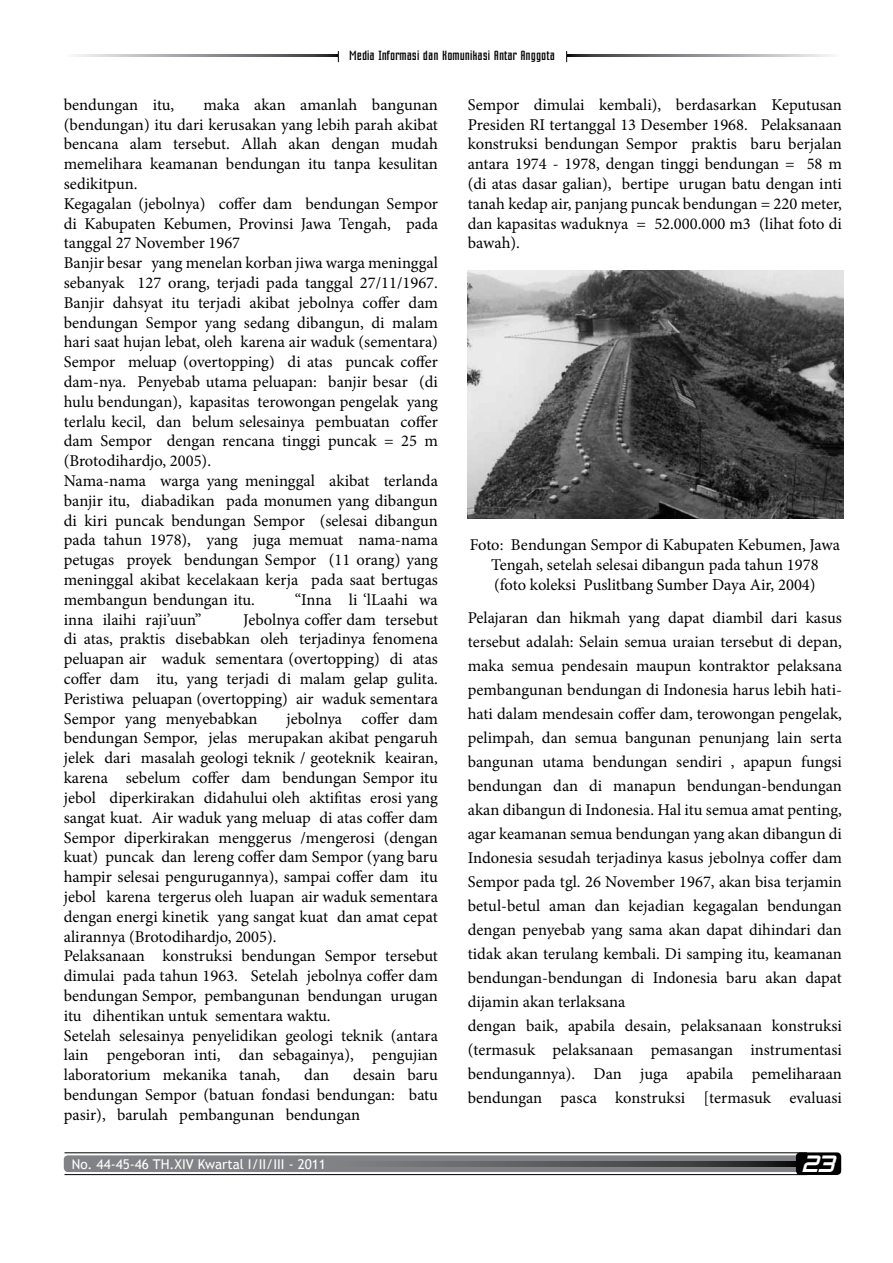
<style>
.page{position:relative;width:893px;height:1263px;background:#fff}
.page>*{position:absolute;margin:0;border:0;box-sizing:border-box;transform-origin:0 0}
.t1{font:italic 24px "Adventure Subtitles Normal";color:#fff}
.t2{font:16.5px/19.8px "Minion Pro";color:#000}
.t3{font:13.5px "Vixar ASCI";color:#000;scale:1.25 1}
.t4{font:13.5px "Trebuchet MS";color:#fff}
</style>
<div class="page">
<hr style="left:64px;top:1152px;width:743px;height:1px;background:#000">
<hr style="left:64px;top:1174px;width:743px;height:1px;background:#000">
<div style="left:64px;top:1155px;width:745px;height:17px;background:#808285;border-radius:4px"></div>
<svg style="left:397px;top:1161px;width:399px;height:5px;background:#4e4e50"></svg>
<div style="left:796px;top:1152px;width:45px;height:23px;background:#000;border-radius:4px"></div>
<svg style="left:74px;top:54px;width:264px;height:3px"></svg>
<svg style="left:567px;top:54px;width:265px;height:3px"></svg>
<img style="left:468px;top:270px;width:375px;height:248px">
<p class="t3" style="left:349px;top:49px;width:166px">Media Informasi dan Komunikasi Antar Anggota</p>
<p class="t2" style="left:64px;top:95px;width:112px">bendungan itu,</p>
<p class="t2" style="left:64px;top:95px;width:376px;text-indent:140px">maka akan amanlah bangunan (bendungan) itu dari kerusakan yang lebih parah akibat bencana alam tersebut. Allah akan dengan mudah memelihara keamanan bendungan itu tanpa kesulitan sedikitpun.<br>Kegagalan (jebolnya) coffer dam bendungan Sempor di Kabupaten Kebumen, Provinsi Jawa Tengah, pada tanggal 27 November 1967<br>Banjir besar yang menelan korban jiwa warga meninggal sebanyak 127 orang, terjadi pada tanggal 27/11/1967.<br>Banjir dahsyat itu terjadi akibat jebolnya coffer dam bendungan Sempor yang sedang dibangun, di malam hari saat hujan lebat, oleh karena air waduk (sementara)<br>Sempor meluap (overtopping) di atas puncak coffer dam-nya. Penyebab utama peluapan: banjir besar (di hulu bendungan), kapasitas terowongan pengelak yang terlalu kecil, dan belum selesainya pembuatan coffer dam Sempor dengan rencana tinggi puncak = 25 m (Brotodihardjo, 2005).<br>Nama-nama warga yang meninggal akibat terlanda banjir itu, diabadikan pada monumen yang dibangun di kiri puncak bendungan Sempor (selesai dibangun pada tahun 1978), yang juga memuat nama-nama petugas proyek bendungan Sempor (11 orang) yang meninggal akibat kecelakaan kerja pada saat bertugas membangun bendungan itu.</p>
<p class="t2" style="left:295px;top:590px;width:145px">“Inna li ‘lLaahi wa</p>
<p class="t2" style="left:64px;top:610px;width:376px;text-align:justify;text-indent:179px">Jebolnya coffer dam tersebut di atas, praktis disebabkan oleh terjadinya fenomena peluapan air waduk sementara (overtopping) di atas coffer dam itu, yang terjadi di malam gelap gulita.<br>Peristiwa peluapan (overtopping) air waduk sementara Sempor yang menyebabkan</p>
<p class="t2" style="left:64px;top:610px;width:139px">inna ilaihi raji’uun”</p>
<p class="t2" style="left:64px;top:709px;width:376px;text-indent:223px">jebolnya coffer dam bendungan Sempor, jelas merupakan akibat pengaruh jelek dari masalah geologi teknik / geoteknik keairan, karena sebelum coffer dam bendungan Sempor itu jebol diperkirakan didahului oleh aktifitas erosi yang sangat kuat. Air waduk yang meluap di atas coffer dam Sempor diperkirakan menggerus /mengerosi (dengan kuat) puncak dan lereng coffer dam Sempor (yang baru hampir selesai pengurugannya), sampai coffer dam itu jebol karena tergerus oleh luapan air waduk sementara dengan energi kinetik yang sangat kuat dan amat cepat alirannya (Brotodihardjo, 2005).<br>Pelaksanaan konstruksi bendungan Sempor tersebut dimulai pada tahun 1963. Setelah jebolnya coffer dam bendungan Sempor, pembangunan bendungan urugan itu dihentikan untuk sementara waktu.<br>Setelah selesainya penyelidikan geologi teknik (antara lain pengeboran inti, dan sebagainya), pengujian laboratorium mekanika tanah,</p>
<p class="t2" style="left:64px;top:1065px;width:376px;text-align:justify;text-indent:289px">desain baru bendungan Sempor (batuan fondasi bendungan: batu pasir), barulah pembangunan bendungan</p>
<p class="t2" style="left:304px;top:1065px;width:26px">dan</p>
<p class="t2" style="left:468px;top:95px;width:376px;text-align:justify">Sempor dimulai kembali), berdasarkan Keputusan Presiden RI tertanggal 13 Desember 1968. Pelaksanaan konstruksi bendungan Sempor praktis baru berjalan antara 1974 - 1978, dengan tinggi bendungan = 58 m (di atas dasar galian), bertipe urugan batu dengan inti tanah kedap air, panjang puncak bendungan = 220 meter, dan kapasitas waduknya = 52.000.000 m3 (lihat foto di bawah).</p>
<p class="t2" style="left:470px;top:535px;width:372px;text-align:center">Foto: Bendungan Sempor di Kabupaten Kebumen, Jawa<br>Tengah, setelah selesai dibangun pada tahun 1978<br>(foto koleksi Puslitbang Sumber Daya Air, 2004)</p>
<p class="t2" style="left:468px;top:606px;width:376px;line-height:24px">Pelajaran dan hikmah yang dapat diambil dari kasus tersebut adalah: Selain semua uraian tersebut di depan, maka semua pendesain maupun kontraktor pelaksana pembangunan bendungan di Indonesia harus lebih hati&shy;hati dalam mendesain coffer dam, terowongan pengelak, pelimpah, dan semua bangunan penunjang lain serta bangunan utama bendungan sendiri , apapun fungsi bendungan dan di manapun bendungan-bendungan akan dibangun di Indonesia. Hal itu semua amat penting, agar keamanan semua bendungan yang akan dibangun di Indonesia sesudah terjadinya kasus jebolnya coffer dam Sempor pada tgl. 26 November 1967, akan bisa terjamin betul-betul aman dan kejadian kegagalan bendungan dengan penyebab yang sama akan dapat dihindari dan tidak akan terulang kembali. Di samping itu, keamanan bendungan-bendungan di Indonesia baru akan dapat dijamin akan terlaksana<br>dengan baik, apabila desain, pelaksanaan konstruksi (termasuk pelaksanaan pemasangan instrumentasi bendungannya). Dan juga apabila pemeliharaan bendungan pasca konstruksi [termasuk evaluasi</p>
<p class="t4" style="left:72px;top:1156px;width:256px">No. 44-45-46 TH.XIV Kwartal I/II/III - 2011</p>
<h1 class="t1" style="left:802px;top:1155px;width:41px">23</h1>
</div>
